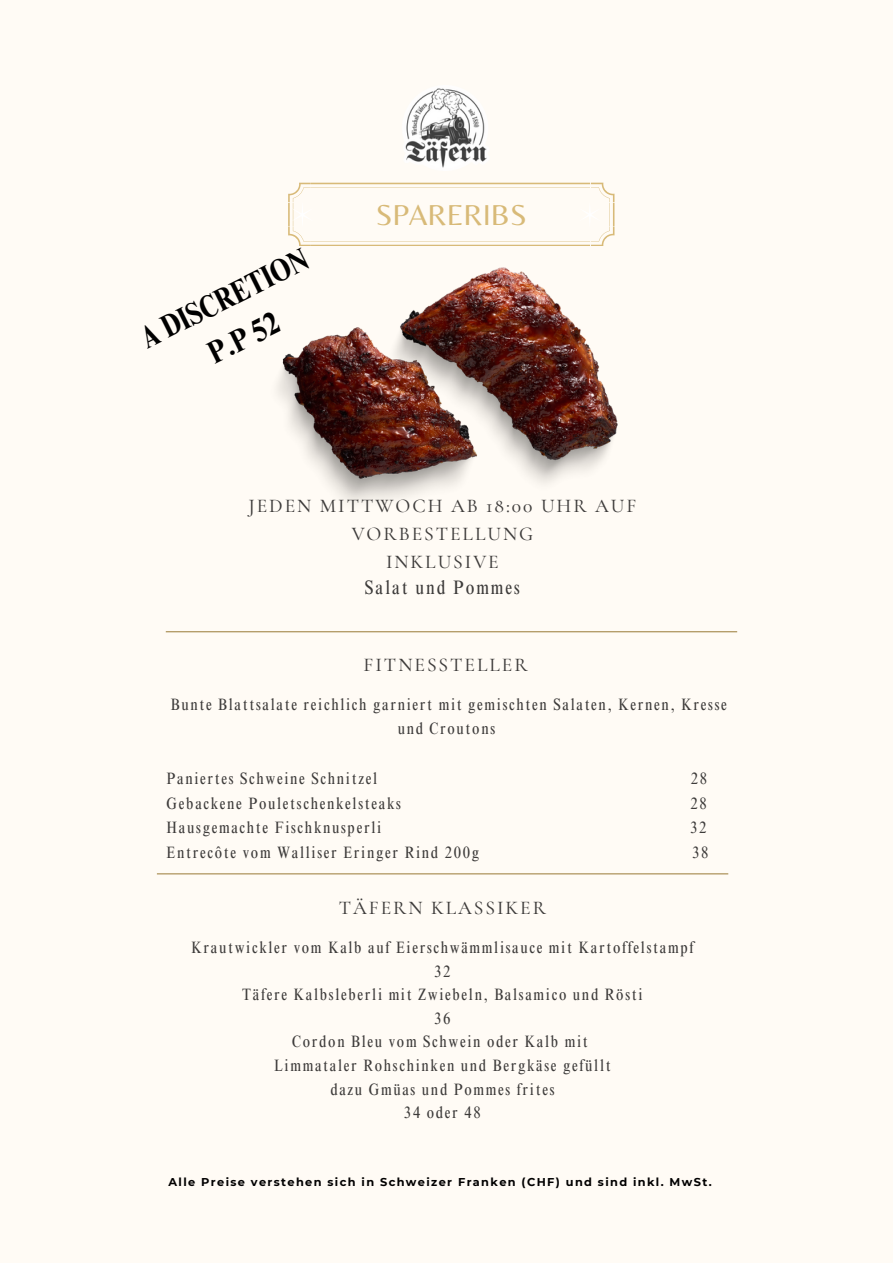
<style>
.page{position:relative;width:893px;height:1264px;background:#fff}
.page>*{position:absolute;margin:0;border:0;box-sizing:border-box;transform-origin:0 0}
.t1{font:700 condensed 31.5px "Times NRMT Pro";color:#000}
.t2{font:30px "Belleza";color:#d8ba78}
.t3{font:500 19.5px/28px "Cormorant Garamond";letter-spacing:.1em;color:#3d3b3a;text-align:center}
.t4{font:condensed 19.5px "Times NRMT Pro";letter-spacing:.1em;color:#3d3b3a}
.t5{font:condensed 16.5px/24.8px "Times NRMT Pro";letter-spacing:.1em;color:#3d3b3a;text-align:center}
.t6{font:700 11.4px "Montserrat";letter-spacing:.12em;color:#000}
</style>
<div class="page">
<div style="left:0;top:0;width:892px;height:1262px;background:#fffbf5"></div>
<hr style="left:166px;top:631px;width:571px;height:1px;background:#a4884b">
<hr style="left:157px;top:873px;width:571px;height:1px;background:#a4884b">
<img style="left:405px;top:88px;width:82px;height:80px">
<img style="left:278px;top:268px;width:340px;height:234px">
<svg style="left:288px;top:183px;width:326px;height:63px"></svg>
<p class="t1" style="left:137px;top:329px;width:185px;rotate:-27deg">A DISCRETION</p>
<p class="t1" style="left:204px;top:344px;width:78px;rotate:-27deg">P.P 52</p>
<p class="t2" style="left:376px;top:197px;width:153px">SPARERIBS</p>
<p class="t3" style="left:248px;top:491px;width:389px">JEDEN MITTWOCH AB 18:00 UHR AUF<br>VORBESTELLUNG</p>
<p class="t3" style="left:386px;top:547px;width:114px">INKLUSIVE</p>
<p class="t4" style="left:365px;top:579px;width:156px">Salat und Pommes</p>
<p class="t3" style="left:363px;top:651px;width:165px">FITNESSTELLER</p>
<p class="t5" style="left:171px;top:693px;width:557px">Bunte Blattsalate reichlich garniert mit gemischten Salaten, Kernen, Kresse und Croutons</p>
<p class="t5" style="left:167px;top:768px;width:212px">Paniertes Schweine Schnitzel</p>
<p class="t5" style="left:690px;top:768px;width:18px">28</p>
<p class="t5" style="left:167px;top:792px;width:236px">Gebackene Pouletschenkelsteaks</p>
<p class="t5" style="left:690px;top:792px;width:18px">28</p>
<p class="t5" style="left:167px;top:817px;width:216px">Hausgemachte Fischknusperli</p>
<p class="t5" style="left:690px;top:817px;width:18px">32</p>
<p class="t5" style="left:167px;top:842px;width:314px">Entrecôte vom Walliser Eringer Rind 200g</p>
<p class="t5" style="left:692px;top:842px;width:18px">38</p>
<p class="t3" style="left:339px;top:894px;width:209px">TÄFERN KLASSIKER</p>
<p class="t5" style="left:191px;top:937px;width:504px">Krautwickler vom Kalb auf Eierschwämmlisauce mit Kartoffelstampf</p>
<p class="t5" style="left:434px;top:960px;width:18px">32</p>
<p class="t5" style="left:242px;top:984px;width:402px">Täfere Kalbsleberli mit Zwiebeln, Balsamico und Rösti</p>
<p class="t5" style="left:434px;top:1007px;width:18px">36</p>
<p class="t5" style="left:292px;top:1031px;width:297px">Cordon Bleu vom Schwein oder Kalb mit</p>
<p class="t5" style="left:274px;top:1055px;width:338px">Limmataler Rohschinken und Bergkäse gefüllt</p>
<p class="t5" style="left:330px;top:1078px;width:226px">dazu Gmüas und Pommes frites</p>
<p class="t5" style="left:404px;top:1102px;width:78px">34 oder 48</p>
<p class="t6" style="left:169px;top:1174px;width:544px">Alle Preise verstehen sich in Schweizer Franken (CHF) und sind inkl. MwSt.</p>
</div>
